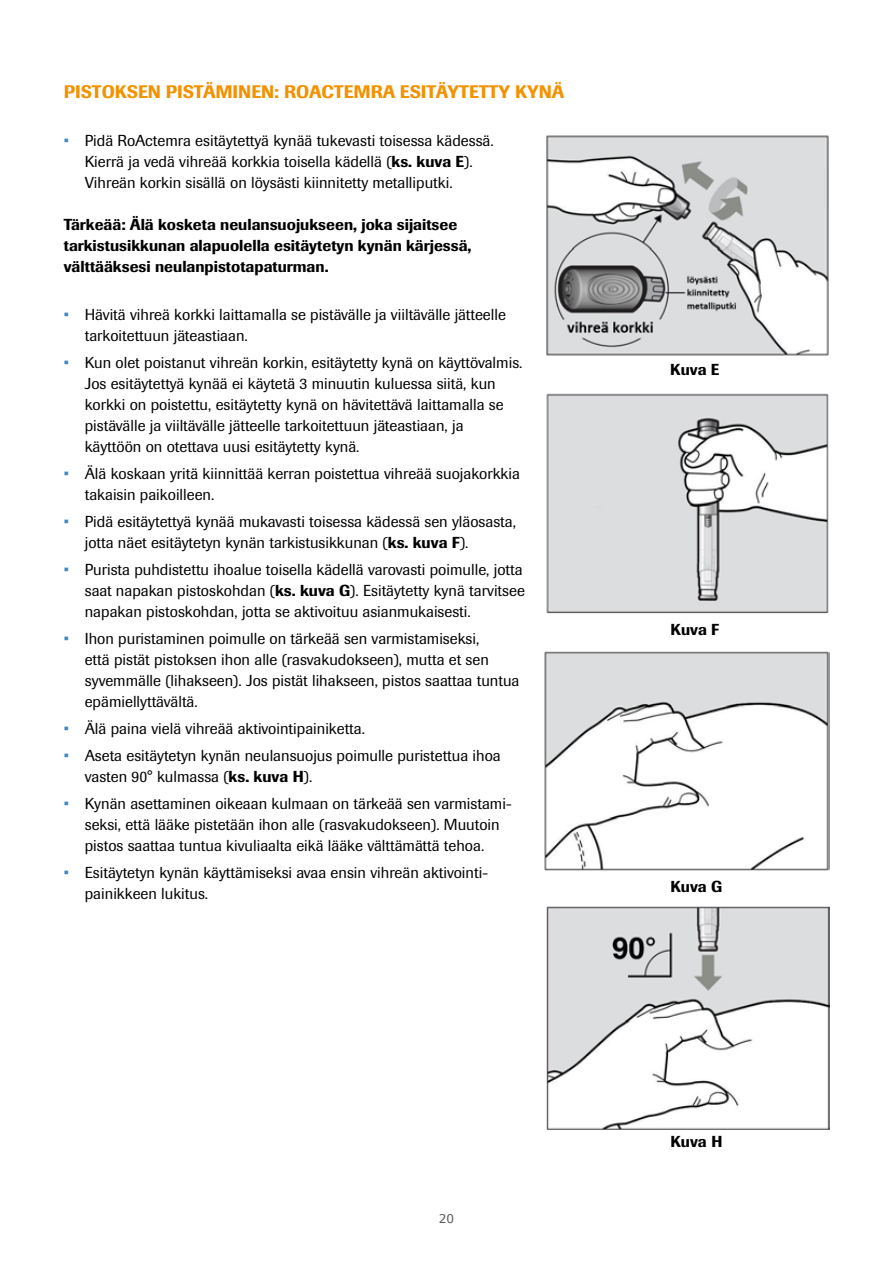
<style>
.page{position:relative;width:893px;height:1263px;background:#fff}
.page>*{position:absolute;margin:0;border:0;box-sizing:border-box;transform-origin:0 0}
.t1{font:500 18px "Imago";color:#f39200}
.t2{font:15.75px/21px "Imago";color:#000}
.t3{font:500 15.75px/21px "Imago";color:#000}
.t4{font:12px "Verdana";color:#575756}
.s1{color:#3e87c8}
.s2{font-weight:500}
</style>
<div class="page">
<img style="left:546px;top:135px;width:283px;height:220px">
<img style="left:546px;top:393px;width:283px;height:220px">
<img style="left:544px;top:651px;width:285px;height:220px">
<img style="left:546px;top:907px;width:283px;height:222px">
<p class="t1" style="left:64px;top:80px;width:502px">PISTOKSEN PISTÄMINEN: ROACTEMRA ESITÄYTETTY KYNÄ</p>
<p class="t2" style="left:85px;top:130px;width:410px;text-indent:-21px"><span class="s1">•</span> Pidä RoActemra esitäytettyä kynää tukevasti toisessa kädessä.<br>Kierrä ja vedä vihreää korkkia toisella kädellä (<span class="s2">ks. kuva E</span>).<br>Vihreän korkin sisällä on löysästi kiinnitetty metalliputki.</p>
<p class="t3" style="left:64px;top:214px;width:409px">Tärkeää: Älä kosketa neulansuojukseen, joka sijaitsee tarkistusikkunan alapuolella esitäytetyn kynän kärjessä, välttääksesi neulanpistotapaturman.</p>
<p class="t2" style="left:85px;top:304px;width:423px;text-indent:-21px"><span class="s1">•</span> Hävitä vihreä korkki laittamalla se pistävälle ja viiltävälle jätteelle tarkoitettuun jäteastiaan.</p>
<p class="t2" style="left:85px;top:352px;width:439px;text-indent:-21px"><span class="s1">•</span> Kun olet poistanut vihreän korkin, esitäytetty kynä on käyttövalmis.<br>Jos esitäytettyä kynää ei käytetä 3 minuutin kuluessa siitä, kun korkki on poistettu, esitäytetty kynä on hävitettävä laittamalla se pistävälle ja viiltävälle jätteelle tarkoitettuun jäteastiaan, ja käyttöön on otettava uusi esitäytetty kynä.</p>
<p class="t2" style="left:85px;top:463px;width:437px;text-indent:-21px"><span class="s1">•</span> Älä koskaan yritä kiinnittää kerran poistettua vihreää suojakorkkia takaisin paikoilleen.</p>
<p class="t2" style="left:85px;top:511px;width:433px;text-indent:-21px"><span class="s1">•</span> Pidä esitäytettyä kynää mukavasti toisessa kädessä sen yläosasta, jotta näet esitäytetyn kynän tarkistusikkunan (<span class="s2">ks. kuva F</span>).</p>
<p class="t2" style="left:85px;top:559px;width:442px;text-indent:-21px"><span class="s1">•</span> Purista puhdistettu ihoalue toisella kädellä varovasti poimulle, jotta saat napakan pistoskohdan (<span class="s2">ks. kuva G</span>). Esitäytetty kynä tarvitsee napakan pistoskohdan, jotta se aktivoituu asianmukaisesti.</p>
<p class="t2" style="left:85px;top:628px;width:436px;text-indent:-21px"><span class="s1">•</span> Ihon puristaminen poimulle on tärkeää sen varmistamiseksi,<br>että pistät pistoksen ihon alle (rasvakudokseen), mutta et sen syvemmälle (lihakseen). Jos pistät lihakseen, pistos saattaa tuntua epämiellyttävältä.</p>
<p class="t2" style="left:64px;top:718px;width:303px"><span class="s1">•</span> Älä paina vielä vihreää aktivointipainiketta.</p>
<p class="t2" style="left:85px;top:745px;width:417px;text-indent:-21px"><span class="s1">•</span> Aseta esitäytetyn kynän neulansuojus poimulle puristettua ihoa vasten 90° kulmassa (<span class="s2">ks. kuva H</span>).</p>
<p class="t2" style="left:64px;top:793px;width:450px;text-align:center"><span class="s1">•</span> Kynän asettaminen oikeaan kulmaan on tärkeää sen varmistami&shy;seksi, että lääke pistetään ihon alle (rasvakudokseen). Muutoin pistos saattaa tuntua kivuliaalta eikä lääke välttämättä tehoa.</p>
<p class="t2" style="left:85px;top:862px;width:405px;text-indent:-21px"><span class="s1">•</span> Esitäytetyn kynän käyttämiseksi avaa ensin vihreän aktivointi&shy;painikkeen lukitus.</p>
<p class="t4" style="left:439px;top:1211px;width:17px">20</p>
<p class="t3" style="left:670px;top:359px;width:51px">Kuva E</p>
<p class="t3" style="left:671px;top:618px;width:50px">Kuva F</p>
<p class="t3" style="left:670px;top:876px;width:53px">Kuva G</p>
<p class="t3" style="left:670px;top:1131px;width:53px">Kuva H</p>
</div>
